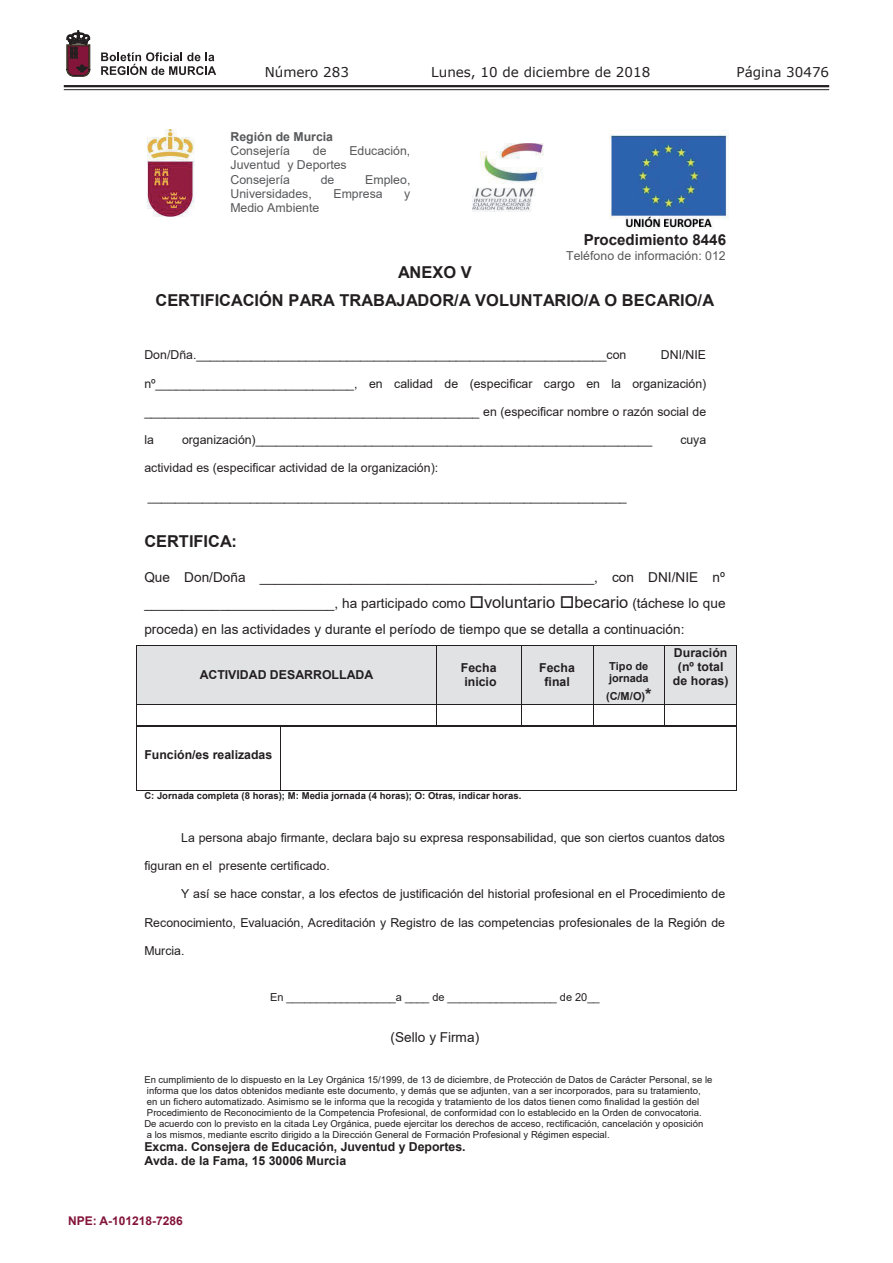
<style>
.page{position:relative;width:893px;height:1263px;background:#fff}
.page>*{position:absolute;margin:0;border:0;box-sizing:border-box;transform-origin:0 0}
.t1{font:700 16.35px/28.2px "Arial";color:#231f20;text-align:center}
.t2{font:700 15.15px "Arial";color:#231f20}
.t3{font:13.65px/26px "Arial";color:#231f20;text-align:justify}
.t4{font:13.5px "Verdana";color:#231f20}
.t5{font:12.3px "Arial";letter-spacing:.005em;color:#231f20}
.t6{font:700 12.3px/14.1px "Arial";color:#231f20}
.t7{font:12.3px/14.2px "Arial";color:#57585a}
.t8{font:700 12.3px "Arial";color:#57585a}
.t9{font:700 12px "Arial";color:#83143a}
.t10{font:10.95px "Arial";letter-spacing:-.005em;color:#231f20}
.t11{font:700 10.95px/12.5px "Arial";color:#231f20}
.t12{font:9.45px/10.9px "Arial";color:#231f20}
.t13{font:700 9.45px "Arial";letter-spacing:-.005em;color:#231f20}
.s1{font-size:16.35px}
</style>
<div class="page">
<hr style="left:64px;top:85px;width:765px;height:2px;background:#231f20">
<hr style="left:64px;top:89px;width:765px;height:1px;background:#231f20">
<svg style="left:101px;top:52px;width:115px;height:23px"></svg>
<svg style="left:67px;top:31px;width:23px;height:45px"></svg>
<img style="left:147px;top:130px;width:48px;height:87px">
<img style="left:609px;top:130px;width:120px;height:100px">
<img style="left:472px;top:143px;width:72px;height:69px">
<div style="left:137px;top:645px;width:299px;height:59px;background:#e1e2e4"></div>
<div style="left:437px;top:645px;width:84px;height:59px;background:#e1e2e4"></div>
<div style="left:521px;top:645px;width:71px;height:59px;background:#e1e2e4"></div>
<div style="left:593px;top:645px;width:71px;height:59px;background:#e1e2e4"></div>
<div style="left:665px;top:645px;width:71px;height:59px;background:#e1e2e4"></div>
<hr style="left:137px;top:645px;width:299px;height:1px;background:#231f20">
<hr style="left:436px;top:645px;width:85px;height:1px;background:#231f20">
<hr style="left:521px;top:645px;width:143px;height:1px;background:#231f20">
<hr style="left:664px;top:645px;width:73px;height:1px;background:#231f20">
<hr style="left:137px;top:645px;width:1px;height:59px;background:#231f20">
<hr style="left:436px;top:645px;width:1px;height:59px;background:#231f20">
<hr style="left:521px;top:645px;width:1px;height:59px;background:#231f20">
<hr style="left:593px;top:645px;width:1px;height:59px;background:#231f20">
<hr style="left:664px;top:645px;width:1px;height:59px;background:#231f20">
<hr style="left:736px;top:645px;width:1px;height:59px;background:#231f20">
<hr style="left:137px;top:704px;width:299px;height:1px;background:#231f20">
<hr style="left:436px;top:704px;width:85px;height:1px;background:#231f20">
<hr style="left:521px;top:704px;width:143px;height:1px;background:#231f20">
<hr style="left:664px;top:704px;width:73px;height:1px;background:#231f20">
<svg style="left:436px;top:705px;width:1px;height:21px"></svg>
<svg style="left:521px;top:705px;width:1px;height:21px"></svg>
<svg style="left:593px;top:705px;width:1px;height:21px"></svg>
<svg style="left:664px;top:705px;width:1px;height:21px"></svg>
<svg style="left:736px;top:705px;width:1px;height:21px"></svg>
<hr style="left:137px;top:726px;width:600px;height:1px;background:#231f20">
<hr style="left:137px;top:726px;width:1px;height:65px;background:#231f20">
<hr style="left:137px;top:790px;width:143px;height:1px;background:#231f20">
<hr style="left:280px;top:726px;width:1px;height:65px;background:#231f20">
<hr style="left:281px;top:790px;width:455px;height:1px;background:#231f20">
<hr style="left:736px;top:726px;width:1px;height:65px;background:#231f20">
<p class="t4" style="left:265px;top:62px;width:86px">Número 283</p>
<p class="t4" style="left:431px;top:62px;width:221px">Lunes, 10 de diciembre de 2018</p>
<p class="t4" style="left:736px;top:62px;width:94px">Página 30476</p>
<p class="t8" style="left:230px;top:128px;width:104px">Región de Murcia</p>
<p class="t7" style="left:230px;top:144px;width:61px">Consejería</p>
<p class="t7" style="left:313px;top:144px;width:15px">de</p>
<p class="t7" style="left:349px;top:144px;width:62px">Educación,</p>
<p class="t7" style="left:230px;top:158px;width:118px">Juventud y Deportes<br>Consejería</p>
<p class="t7" style="left:321px;top:172px;width:15px">de</p>
<p class="t7" style="left:365px;top:172px;width:47px">Empleo,</p>
<p class="t7" style="left:230px;top:186px;width:83px">Universidades,</p>
<p class="t7" style="left:334px;top:186px;width:51px">Empresa</p>
<p class="t7" style="left:404px;top:186px;width:8px">y</p>
<p class="t7" style="left:230px;top:200px;width:90px">Medio Ambiente</p>
<p class="t2" style="left:584px;top:229px;width:144px">Procedimiento 8446</p>
<p class="t7" style="left:566px;top:249px;width:161px">Teléfono de información: 012</p>
<h1 class="t1" style="left:155px;top:258px;width:560px">ANEXO V<br>CERTIFICACIÓN PARA TRABAJADOR/A VOLUNTARIO/A O BECARIO/A</h1>
<p class="t5" style="left:144px;top:346px;width:483px">Don/Dña.____________________________________________________________con</p>
<p class="t5" style="left:661px;top:346px;width:47px">DNI/NIE</p>
<p class="t5" style="left:144px;top:375px;width:563px">nº_____________________________, en calidad de (especificar cargo en la organización)</p>
<p class="t5" style="left:144px;top:403px;width:563px">_________________________________________________ en (especificar nombre o razón social de</p>
<p class="t5" style="left:144px;top:431px;width:11px">la</p>
<p class="t5" style="left:182px;top:431px;width:472px">organización)__________________________________________________________</p>
<p class="t5" style="left:680px;top:431px;width:27px">cuya</p>
<p class="t5" style="left:144px;top:460px;width:295px">actividad es (especificar actividad de la organización):</p>
<p class="t5" style="left:148px;top:488px;width:480px">______________________________________________________________________</p>
<h1 class="t1" style="left:144px;top:527px;width:94px">CERTIFICA:</h1>
<p class="t3" style="left:144px;top:564px;width:583px">Que Don/Doña ____________________________________________, con DNI/NIE nº _________________________, ha participado como <span class="s1">voluntario becario</span> (táchese lo que proceda) en las actividades y durante el período de tiempo que se detalla a continuación:</p>
<p class="t6" style="left:200px;top:668px;width:175px">ACTIVIDAD DESARROLLADA</p>
<p class="t6" style="left:461px;top:660px;width:37px">Fecha inicio</p>
<p class="t6" style="left:539px;top:660px;width:37px;text-align:center">Fecha final</p>
<p class="t11" style="left:609px;top:660px;width:41px">Tipo de jornada</p>
<p class="t11" style="left:606px;top:690px;width:47px">(C/M/O)<span class="s1">*</span></p>
<p class="t6" style="left:673px;top:645px;width:57px;text-align:center">Duración (nº total de horas)</p>
<p class="t6" style="left:144px;top:747px;width:129px">Función/es realizadas</p>
<p class="t13" style="left:144px;top:789px;width:378px">C: Jornada completa (8 horas); M: Media jornada (4 horas); O: Otras, indicar horas.</p>
<p class="t5" style="left:181px;top:829px;width:545px">La persona abajo firmante, declara bajo su expresa responsabilidad, que son ciertos cuantos datos</p>
<p class="t5" style="left:144px;top:857px;width:187px">figuran en el presente certificado.</p>
<p class="t5" style="left:181px;top:885px;width:545px">Y así se hace constar, a los efectos de justificación del historial profesional en el Procedimiento de</p>
<p class="t5" style="left:144px;top:914px;width:582px">Reconocimiento, Evaluación, Acreditación y Registro de las competencias profesionales de la Región de</p>
<p class="t5" style="left:144px;top:942px;width:42px">Murcia.</p>
<p class="t10" style="left:270px;top:989px;width:331px">En __________________a ____ de __________________ de 20__</p>
<p class="t3" style="left:390px;top:1024px;width:90px">(Sello y Firma)</p>
<p class="t12" style="left:144px;top:1074px;width:570px">En cumplimiento de lo dispuesto en la Ley Orgánica 15/1999, de 13 de diciembre, de Protección de Datos de Carácter Personal, se le informa que los datos obtenidos mediante este documento, y demás que se adjunten, van a ser incorporados, para su tratamiento,<br>en un fichero automatizado. Asimismo se le informa que la recogida y tratamiento de los datos tienen como finalidad la gestión del Procedimiento de Reconocimiento de la Competencia Profesional, de conformidad con lo establecido en la Orden de convocatoria.<br>De acuerdo con lo previsto en la citada Ley Orgánica, puede ejercitar los derechos de acceso, rectificación, cancelación y oposición<br>a los mismos, mediante escrito dirigido a la Dirección General de Formación Profesional y Régimen especial.</p>
<p class="t6" style="left:144px;top:1140px;width:323px">Excma. Consejera de Educación, Juventud y Deportes.<br>Avda. de la Fama, 15 30006 Murcia</p>
<p class="t9" style="left:68px;top:1212px;width:116px">NPE: A-101218-7286</p>
</div>
